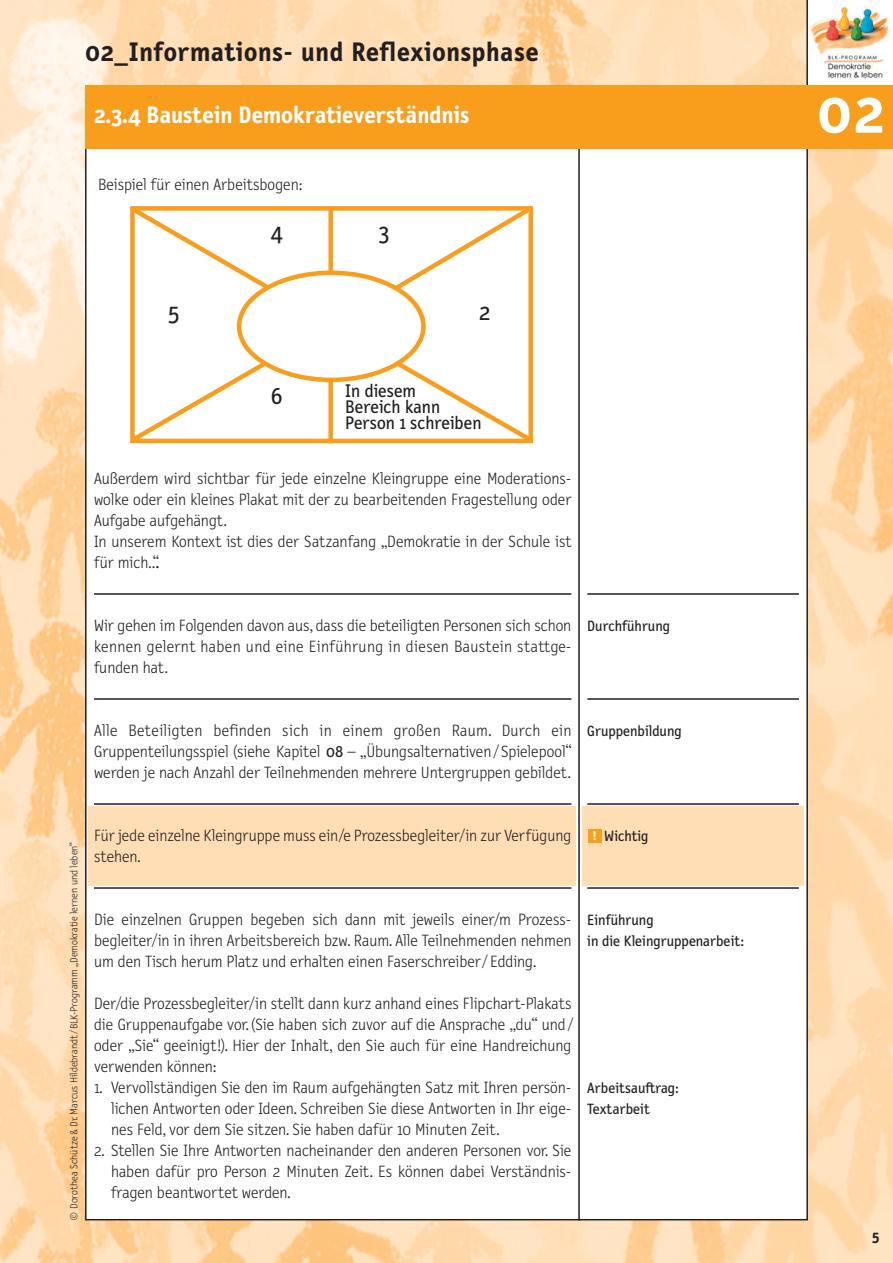
<style>
.page{position:relative;width:893px;height:1263px;background:#fff}
.page>*{position:absolute;margin:0;border:0;box-sizing:border-box;transform-origin:0 0}
.t1{font:700 63px "Letter Gothic Text";color:#fff}
.t2{font:700 27px "Letter Gothic Text";letter-spacing:.03em;color:#231f20}
.t3{font:700 24px "Letter Gothic Text";color:#fff}
.t4{font:24px "Letter Gothic Text";color:#231f20}
.t5{font:18.45px/16.4px "Letter Gothic Text";color:#231f20}
.t6{font:300 16.5px/21px "Letter Gothic Text";color:#231f20;text-align:justify}
.t7{font:15px/21px "Letter Gothic Text";color:#231f20}
.t8{font:700 15px "Letter Gothic Text";color:#231f20}
.t9{font:700 12.45px "Letter Gothic Text";color:#fff;scale:1.27 1}
.t10{font:300 10.5px "Letter Gothic Text";color:#231f20}
.s1{font-weight:400}
</style>
<div class="page">
<img style="left:0;top:0;width:893px;height:1263px">
<div style="left:808px;top:0;width:85px;height:85px;background:#fff"></div>
<img style="left:809px;top:6px;width:80px;height:73px">
<hr style="left:806px;top:0;width:2px;height:111px;background:#231f20">
<div style="left:86px;top:141px;width:494px;height:1079px;background:#fff"></div>
<div style="left:579px;top:141px;width:228px;height:1079px;background:#fff"></div>
<div style="left:578px;top:140px;width:230px;height:1080px;border:2px solid #231f20"></div>
<div style="left:85px;top:85px;width:724px;height:64px;background:#f99d1c"></div>
<div style="left:808px;top:85px;width:85px;height:64px;background:#f99d1c"></div>
<div style="left:582px;top:806px;width:222px;height:80px;background:#ffdeb5"></div>
<hr style="left:587px;top:593px;width:212px;height:2px;background:#231f20">
<hr style="left:587px;top:698px;width:212px;height:2px;background:#231f20">
<hr style="left:587px;top:803px;width:212px;height:2px;background:#231f20">
<hr style="left:587px;top:887px;width:212px;height:2px;background:#231f20">
<div style="left:89px;top:806px;width:487px;height:80px;background:#ffdeb5"></div>
<hr style="left:94px;top:593px;width:477px;height:2px;background:#231f20">
<hr style="left:94px;top:698px;width:477px;height:2px;background:#231f20">
<hr style="left:94px;top:803px;width:477px;height:2px;background:#231f20">
<hr style="left:94px;top:887px;width:477px;height:2px;background:#231f20">
<svg style="left:130px;top:206px;width:403px;height:238px"></svg>
<div style="left:328px;top:206px;width:5px;height:65px;background:#f99d1c"></div>
<div style="left:328px;top:381px;width:5px;height:62px;background:#f99d1c"></div>
<div style="left:588px;top:830px;width:13px;height:13px;background:#f99d1c"></div>
<h2 class="t2" style="left:85px;top:42px;width:455px">02_Informations- und Reflexionsphase</h2>
<h3 class="t3" style="left:94px;top:106px;width:377px">2.3.4 Baustein Demokratieverständnis</h3>
<h1 class="t1" style="left:817px;top:88px;width:69px">02</h1>
<p class="t6" style="left:98px;top:175px;width:206px">Beispiel für einen Arbeitsbogen:</p>
<h3 class="t4" style="left:271px;top:223px;width:14px">4</h3>
<h3 class="t4" style="left:379px;top:223px;width:12px">3</h3>
<h3 class="t4" style="left:168px;top:303px;width:13px">5</h3>
<h3 class="t4" style="left:479px;top:303px;width:13px">2</h3>
<h3 class="t4" style="left:271px;top:387px;width:13px">6</h3>
<p class="t5" style="left:345px;top:384px;width:138px">In diesem<br>Bereich kann<br>Person 1 schreiben</p>
<p class="t6" style="left:94px;top:469px;width:479px;text-align:left">Außerdem wird sichtbar für jede einzelne Kleingruppe eine Modera tions - wolke oder ein kleines Plakat mit der zu bearbeitenden Fragestellung oder Aufgabe aufgehängt.<br>In unserem Kontext ist dies der Satzanfang „Demokratie in der Schule ist für mich…“.</p>
<p class="t6" style="left:94px;top:616px;width:479px">Wir gehen im Folgenden davon aus, dass die beteiligten Personen sich schon kennen gelernt haben und eine Einführung in diesen Baustein stattge - funden hat.</p>
<p class="t7" style="left:587px;top:617px;width:84px">Durchführung</p>
<p class="t6" style="left:94px;top:721px;width:480px">Alle Beteiligten befinden sich in einem großen Raum. Durch ein Gruppenteilungsspiel (siehe Kapitel <span class="s1">08</span> – „Übungsalternativen/Spielepool“ werden je nach Anzahl der Teilnehmenden mehrere Untergruppen gebildet.</p>
<p class="t7" style="left:587px;top:722px;width:96px">Gruppenbildung</p>
<p class="t10" style="left:70px;top:1221px;width:381px;rotate:-90deg">© Dorothea Schütze &amp; Dr. Marcus Hildebrandt / BLK-Programm „Demokratie lernen und leben“</p>
<p class="t6" style="left:94px;top:826px;width:479px">Für jede einzelne Kleingruppe muss ein/e Prozessbegleiter/in zur Verfügung stehen.</p>
<p class="t9" style="left:592px;top:831px;width:5px">!</p>
<p class="t7" style="left:604px;top:827px;width:46px">Wichtig</p>
<p class="t6" style="left:94px;top:910px;width:479px">Die einzelnen Gruppen begeben sich dann mit jeweils einer/m Prozess - begleiter/in in ihren Arbeitsbereich bzw. Raum. Alle Teilnehmenden nehmen um den Tisch herum Platz und erhalten einen Faserschreiber/Edding.</p>
<p class="t6" style="left:94px;top:994px;width:481px;text-align:left">Der/die Prozessbegleiter/in stellt dann kurz anhand eines Flipchart-Plakats die Gruppenaufgabe vor. (Sie haben sich zuvor auf die Ansprache „du“ und / oder „Sie“ geeinigt!). Hier der Inhalt, den Sie auch für eine Handreichung verwenden können:</p>
<p class="t6" style="left:111px;top:1078px;width:462px;text-indent:-17px">1. Vervollständigen Sie den im Raum aufgehängten Satz mit Ihren persön&shy;lichen Antworten oder Ideen. Schreiben Sie diese Antworten in Ihr eige&shy;nes Feld, vor dem Sie sitzen. Sie haben dafür 10 Minuten Zeit.</p>
<p class="t6" style="left:111px;top:1141px;width:462px;text-indent:-17px">2. Stellen Sie Ihre Antworten nacheinander den anderen Personen vor. Sie haben dafür pro Person 2 Minuten Zeit. Es können dabei Verständnis - fragen beantwortet werden.</p>
<p class="t7" style="left:587px;top:911px;width:158px">Einführung<br>in die Kleingruppenarbeit:</p>
<p class="t7" style="left:587px;top:1079px;width:93px">Arbeitsauftrag:<br>Textarbeit</p>
<p class="t8" style="left:872px;top:1230px;width:9px">5</p>
</div>
